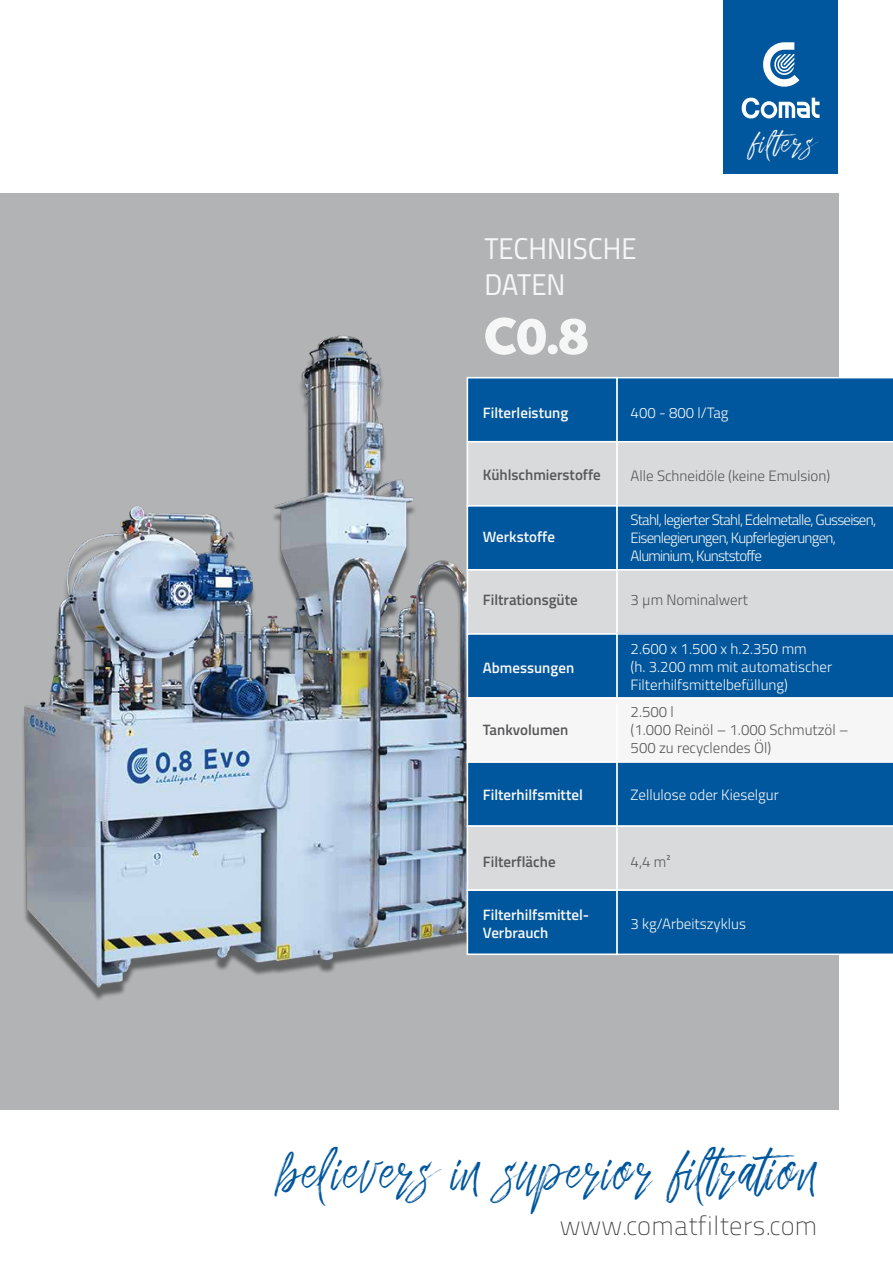
<style>
.page{position:relative;width:893px;height:1263px;background:#fff}
.page>*{position:absolute;margin:0;border:0;box-sizing:border-box;transform-origin:0 0}
.t1{font:700 54px "Today SHOP";color:#f6f6f6}
.t2{font:47.85px "Dreamlight Typeface Free Demo";letter-spacing:.025em;color:#00579d;scale:.94 1}
.t3{font:30px/36px "Titillium Regular Upright";color:#f6f6f6}
.t4{font:27px "Titillium Title 20";color:#3e3d40}
.t5{font:25.5px "Dreamlight Typeface Free Demo";letter-spacing:.065em;color:#f6f6f6}
.t6{font:300 15px/18px "Titillium";letter-spacing:-.01em;color:#f6f6f6}
.t7{font:300 15px/18px "Titillium";color:#58585a}
.t8{font:300 15px/18px "Titillium";letter-spacing:-.05em;color:#f6f6f6}
.t9{font:600 15px/18px "Titillium";color:#f6f6f6}
.t10{font:600 15px "Titillium";color:#58585a}
</style>
<div class="page">
<div style="left:723px;top:0;width:115px;height:173px;background:#00579d"></div>
<svg style="left:763px;top:42px;width:36px;height:45px"></svg>
<svg style="left:742px;top:98px;width:78px;height:20px"></svg>
<div style="left:0;top:193px;width:838px;height:917px;background:#b1b3b4"></div>
<img style="left:23px;top:335px;width:444px;height:665px">
<div style="left:467px;top:377px;width:151px;height:65px;background:#00579d;border:2px solid #fff"></div>
<div style="left:467px;top:441px;width:151px;height:66px;background:#d9dadb;border:2px solid #fff"></div>
<div style="left:467px;top:505px;width:151px;height:66px;background:#00579d;border:2px solid #fff"></div>
<div style="left:467px;top:569px;width:151px;height:66px;background:#d9dadb;border:2px solid #fff"></div>
<div style="left:467px;top:633px;width:151px;height:66px;background:#00579d;border:2px solid #fff"></div>
<div style="left:467px;top:697px;width:151px;height:66px;background:#f6f6f6"></div>
<div style="left:467px;top:761px;width:151px;height:66px;background:#00579d;border:2px solid #fff"></div>
<div style="left:467px;top:825px;width:151px;height:66px;background:#d9dadb;border:2px solid #fff"></div>
<div style="left:467px;top:889px;width:151px;height:66px;background:#00579d;border:2px solid #fff"></div>
<svg style="left:616px;top:377px;width:277px;height:578px;background:#6897bd"></svg>
<h3 class="t5" style="left:751px;top:131px;width:64px">filters</h3>
<h3 class="t3" style="left:484px;top:229px;width:154px">TECHNISCHE<br>DATEN</h3>
<h1 class="t1" style="left:484px;top:309px;width:106px">C0.8</h1>
<p class="t9" style="left:483px;top:403px;width:87px">Filterleistung</p>
<p class="t6" style="left:631px;top:403px;width:99px">400 - 800 l/Tag</p>
<p class="t10" style="left:483px;top:464px;width:119px">Kühlschmierstoffe</p>
<p class="t7" style="left:631px;top:466px;width:201px">Alle Schneidöle (keine Emulsion)</p>
<p class="t9" style="left:483px;top:527px;width:74px">Werkstoffe</p>
<p class="t8" style="left:631px;top:510px;width:247px">Stahl, legierter Stahl, Edelmetalle, Gusseisen,<br>Eisenlegierungen, Kupferlegierungen,<br>Aluminium, Kunststoffe</p>
<p class="t10" style="left:483px;top:588px;width:96px">Filtrationsgüte</p>
<p class="t7" style="left:631px;top:590px;width:119px">3 µm Nominalwert</p>
<p class="t9" style="left:483px;top:658px;width:93px">Abmessungen</p>
<p class="t10" style="left:483px;top:718px;width:87px">Tankvolumen</p>
<p class="t6" style="left:631px;top:639px;width:203px">2.600 x 1.500 x h.2.350 mm<br>(h. 3.200 mm mit automatischer<br>Filterhilfsmittelbefüllung)</p>
<p class="t7" style="left:631px;top:702px;width:219px">2.500 l<br>(1.000 Reinöl – 1.000 Schmutzöl –<br>500 zu recyclendes Öl)</p>
<p class="t9" style="left:483px;top:785px;width:101px">Filterhilfsmittel</p>
<p class="t6" style="left:631px;top:785px;width:150px">Zellulose oder Kieselgur</p>
<p class="t10" style="left:483px;top:850px;width:74px">Filterfläche</p>
<p class="t7" style="left:631px;top:852px;width:42px">4,4 m²</p>
<p class="t9" style="left:483px;top:905px;width:108px">Filterhilfsmittel-<br>Verbrauch</p>
<p class="t6" style="left:631px;top:914px;width:117px">3 kg/Arbeitszyklus</p>
<h2 class="t2" style="left:279px;top:1149px;width:575px">believers in superior filtration</h2>
<h3 class="t4" style="left:560px;top:1208px;width:259px">www.comatfilters.com</h3>
</div>
